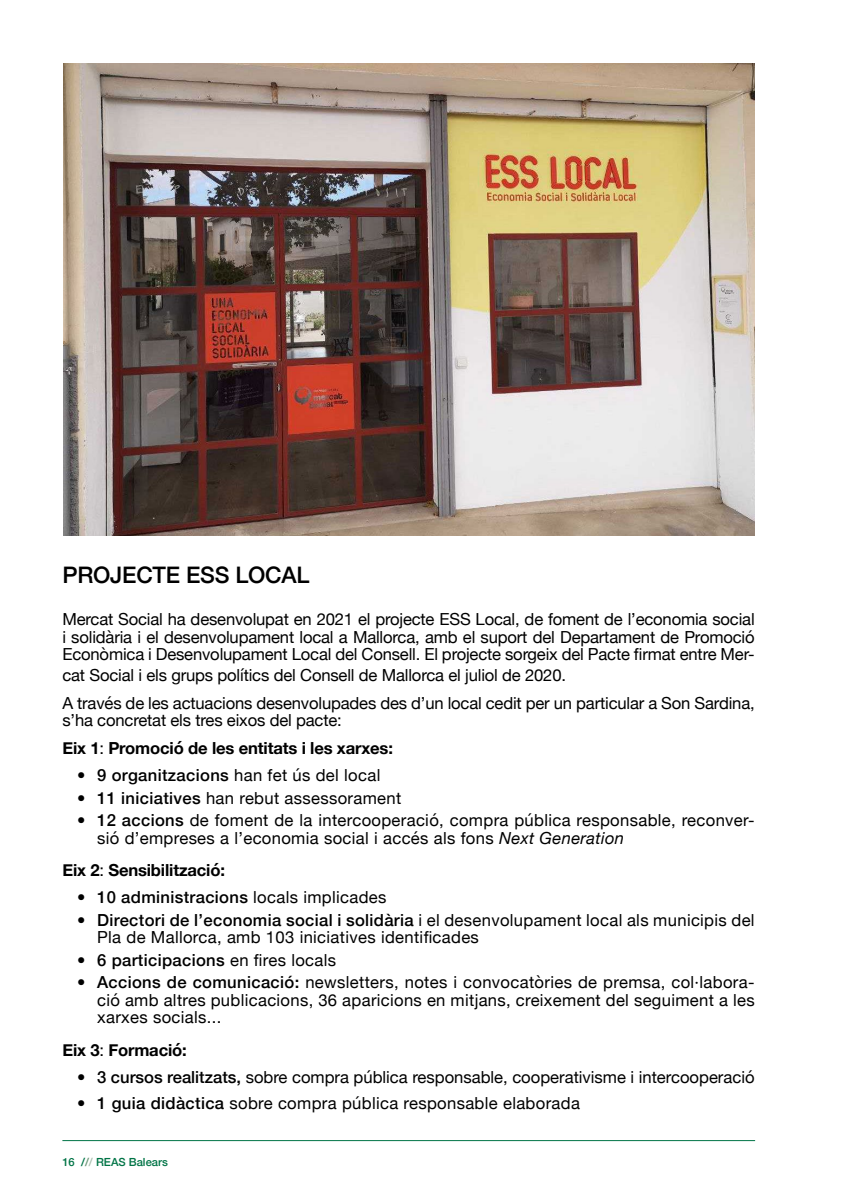
<style>
.page{position:relative;width:844px;height:1191px;background:#fff}
.page>*{position:absolute;margin:0;border:0;box-sizing:border-box;transform-origin:0 0}
.t1{font:500 22.75px "Helvetica Neue";letter-spacing:-.01em;color:#000}
.t2{font:16.62px/17.5px "Helvetica Neue";color:#000;text-align:justify}
.t3{font:16.62px/17.5px "Helvetica Neue";letter-spacing:.02em;color:#000}
.t4{font:700 16.62px/27.5px "Helvetica Neue";letter-spacing:-.01em;color:#000}
.t5{font:500 16.62px "Helvetica Neue";letter-spacing:.02em;color:#000}
.t6{font:500 11.2px "Helvetica Neue";color:#017446}
.s1{font-weight:400}
.s2{font-weight:500}
.s3{font-style:italic}
.s4{color:#6a9676}
.s5{color:#adc1b0}
</style>
<div class="page">
<img style="left:63px;top:63px;width:691px;height:473px">
<hr style="left:62px;top:1140px;width:693px;height:1px;background:#017446">
<h1 class="t1" style="left:62px;top:556px;width:248px">PROJECTE ESS LOCAL</h1>
<p class="t2" style="left:62px;top:611px;width:693px">Mercat Social ha desenvolupat en 2021 el projecte ESS Local, de foment de l’economia social i solidària i el desenvolupament local a Mallorca, amb el suport del Departament de Promoció Econòmica i Desenvolupament Local del Consell. El projecte sorgeix del Pacte firmat entre Mer-</p>
<p class="t2" style="left:62px;top:662px;width:693px;line-height:27.5px">cat Social i els grups polítics del Consell de Mallorca el juliol de 2020.<br>A través de les actuacions desenvolupades des d’un local cedit per un particular a Son Sardina,</p>
<p class="t4" style="left:62px;top:707px;width:332px"><span class="s1">s’ha concretat els tres eixos del pacte:<br></span>Eix 1<span class="s1">:</span> Promoció de les entitats i les xarxes:</p>
<p class="t5" style="left:77px;top:762px;width:304px">• 9 organitzacions <span class="s1">han fet ús del local</span></p>
<p class="t3" style="left:77px;top:790px;width:325px"><span class="s2">• 11 iniciatives</span> han rebut assessorament</p>
<p class="t3" style="left:97px;top:812px;width:658px;text-indent:-20px"><span class="s2">• 12 accions</span> de foment de la intercooperació, compra pública responsable, reconver&shy;sió d’empreses a l’economia social i accés als fons <span class="s3">Next Generation</span></p>
<p class="t4" style="left:62px;top:856px;width:164px">Eix 2<span class="s1">:</span> Sensibilització:</p>
<p class="t5" style="left:77px;top:884px;width:310px">• 10 administracions <span class="s1">locals implicades</span></p>
<p class="t3" style="left:97px;top:912px;width:658px;text-indent:-20px"><span class="s2">• Directori de l’economia social i solidària</span> i el desenvolupament local als municipis del<br>Pla de Mallorca, amb 103 iniciatives identificades</p>
<p class="t5" style="left:77px;top:946px;width:260px">• 6 participacions <span class="s1">en fires locals</span></p>
<p class="t2" style="left:97px;top:974px;width:658px;text-indent:-20px"><span class="s2">• Accions de comunicació:</span> newsletters, notes i convocatòries de premsa, col·labora&shy;ció amb altres publicacions, 36 aparicions en mitjans, creixement del seguiment a les xarxes socials...</p>
<p class="t4" style="left:62px;top:1036px;width:126px">Eix 3<span class="s1">:</span> Formació:</p>
<p class="t2" style="left:77px;top:1069px;width:678px"><span class="s2">• 3 cursos realitzats,</span> sobre compra pública responsable, cooperativisme i intercooperació</p>
<p class="t3" style="left:77px;top:1095px;width:504px"><span class="s2">• 1 guia didàctica</span> sobre compra pública responsable elaborada</p>
<p class="t6" style="left:62px;top:1152px;width:107px">16 /<span class="s4">/</span><span class="s5">/</span> REAS Balears</p>
</div>
